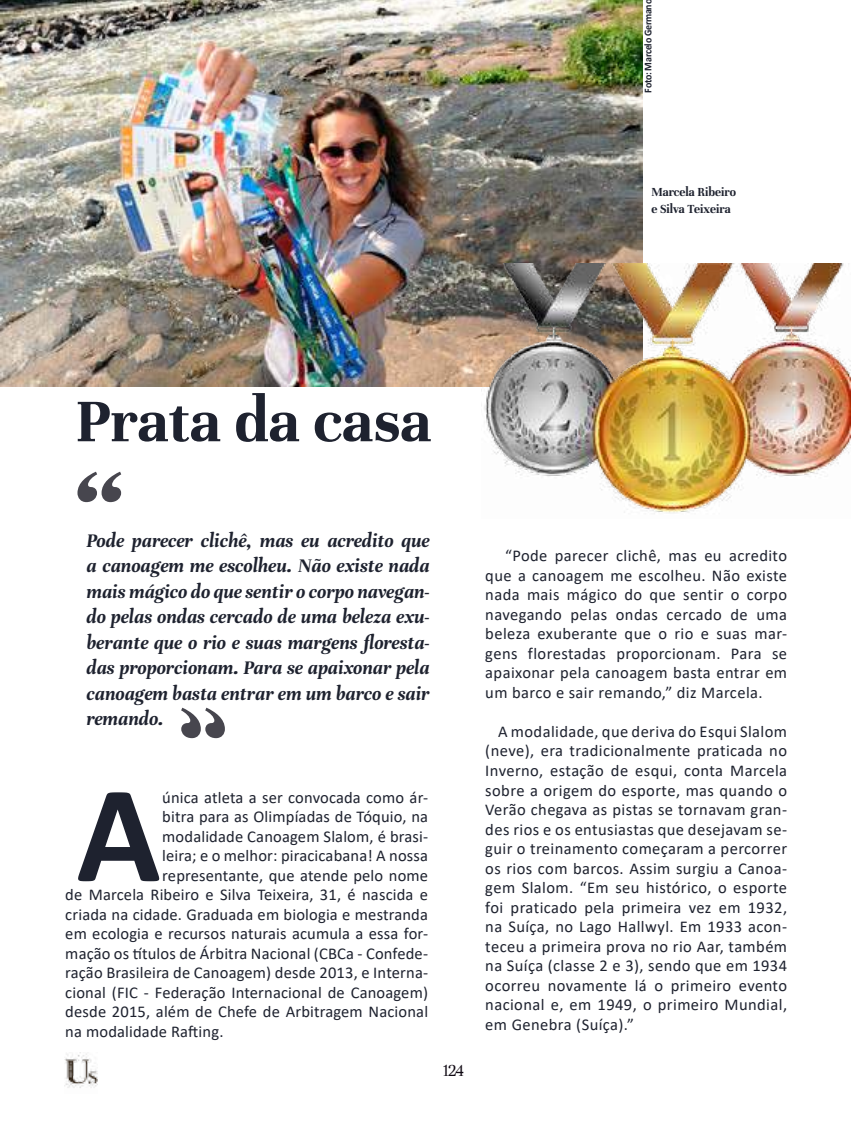
<style>
.page{position:relative;width:851px;height:1127px;background:#fff}
.page>*{position:absolute;margin:0;border:0;box-sizing:border-box;transform-origin:0 0}
.t1{font:700 139.35px "Calibri";color:#1e222f}
.t2{font:italic 700 118.5px "Unna";color:#47464e}
.t3{font:700 66px "Unna";color:#1e222f}
.t4{font:italic 700 21px/25.5px "Unna";color:#1e222f;text-align:justify;scale:.95 1}
.t5{font:18.45px "Unna";color:#100913}
.t6{font:16.5px/19.5px "Calibri";letter-spacing:.01em;color:#1e222f;text-align:justify}
.t7{font:700 13.5px/16.5px "Unna";color:#1e222f;scale:.95 1}
.t8{font:700 10.5px "Calibri";letter-spacing:-.025em;color:#1e222f;scale:.95 1}
</style>
<div class="page">
<img style="left:1px;top:0;width:641px;height:386px">
<img style="left:481px;top:263px;width:369px;height:251px">
<img style="left:65px;top:1052px;width:33px;height:36px">
<p class="t8" style="left:640px;top:93px;width:100px;rotate:-90deg">Foto: Marcelo Germano</p>
<p class="t7" style="left:651px;top:184px;width:91px">Marcela Ribeiro e Silva Teixeira</p>
<h3 class="t3" style="left:75px;top:383px;width:358px">Prata da casa</h3>
<h2 class="t2" style="left:70px;top:444px;width:56px">“</h2>
<p class="t4" style="left:86px;top:527px;width:362px">Pode parecer clichê, mas eu acredito que a canoagem me escolheu. Não existe nada mais mágico do que sentir o corpo navegan&shy;do pelas ondas cercado de uma beleza exu&shy;berante que o rio e suas margens floresta&shy;das proporcionam. Para se apaixonar pela canoagem basta entrar em um barco e sair remando.</p>
<h1 class="t1" style="left:76px;top:736px;width:86px">A</h1>
<p class="t6" style="left:162px;top:787px;width:267px">única atleta a ser convocada como ár-</p>
<p class="t6" style="left:162px;top:807px;width:267px">bitra para as Olimpíadas de Tóquio, na</p>
<p class="t6" style="left:162px;top:826px;width:267px">modalidade Canoagem Slalom, é brasi-</p>
<p class="t6" style="left:162px;top:846px;width:267px">leira; e o melhor: piracicabana! A nossa</p>
<p class="t6" style="left:162px;top:865px;width:267px">representante, que atende pelo nome</p>
<p class="t6" style="left:65px;top:885px;width:364px">de Marcela Ribeiro e Silva Teixeira, 31, é nascida e</p>
<p class="t6" style="left:65px;top:904px;width:364px">criada na cidade. Graduada em biologia e mestranda</p>
<p class="t6" style="left:65px;top:924px;width:364px">em ecologia e recursos naturais acumula a essa for-</p>
<p class="t6" style="left:65px;top:943px;width:364px">mação os títulos de Árbitra Nacional (CBCa - Confede-</p>
<p class="t6" style="left:65px;top:963px;width:364px">ração Brasileira de Canoagem) desde 2013, e Interna-</p>
<p class="t6" style="left:65px;top:982px;width:364px">cional (FIC - Federação Internacional de Canoagem)</p>
<p class="t6" style="left:65px;top:1002px;width:364px">desde 2015, além de Chefe de Arbitragem Nacional</p>
<p class="t6" style="left:65px;top:1021px;width:160px">na modalidade Rafting.</p>
<p class="t5" style="left:442px;top:1059px;width:23px">124</p>
<p class="t6" style="left:485px;top:546px;width:303px;text-indent:20px">“Pode parecer clichê, mas eu acredito que a canoagem me escolheu. Não existe nada mais mágico do que sentir o corpo navegando pelas ondas cercado de uma beleza exuberante que o rio e suas mar&shy;gens florestadas proporcionam. Para se apaixonar pela canoagem basta entrar em um barco e sair remando,” diz Marcela.</p>
<p class="t6" style="left:485px;top:721px;width:303px;text-indent:13px">A modalidade, que deriva do Esqui Slalom (neve), era tradicionalmente praticada no Inverno, estação de esqui, conta Marcela sobre a origem do esporte, mas quando o Verão chegava as pistas se tornavam gran&shy;des rios e os entusiastas que desejavam se&shy;guir o treinamento começaram a percorrer os rios com barcos. Assim surgiu a Canoa&shy;gem Slalom. “Em seu histórico, o esporte foi praticado pela primeira vez em 1932, na Suíça, no Lago Hallwyl. Em 1933 acon&shy;teceu a primeira prova no rio Aar, também na Suíça (classe 2 e 3), sendo que em 1934 ocorreu novamente lá o primeiro evento nacional e, em 1949, o primeiro Mundial, em Genebra (Suíça).”</p>
</div>
